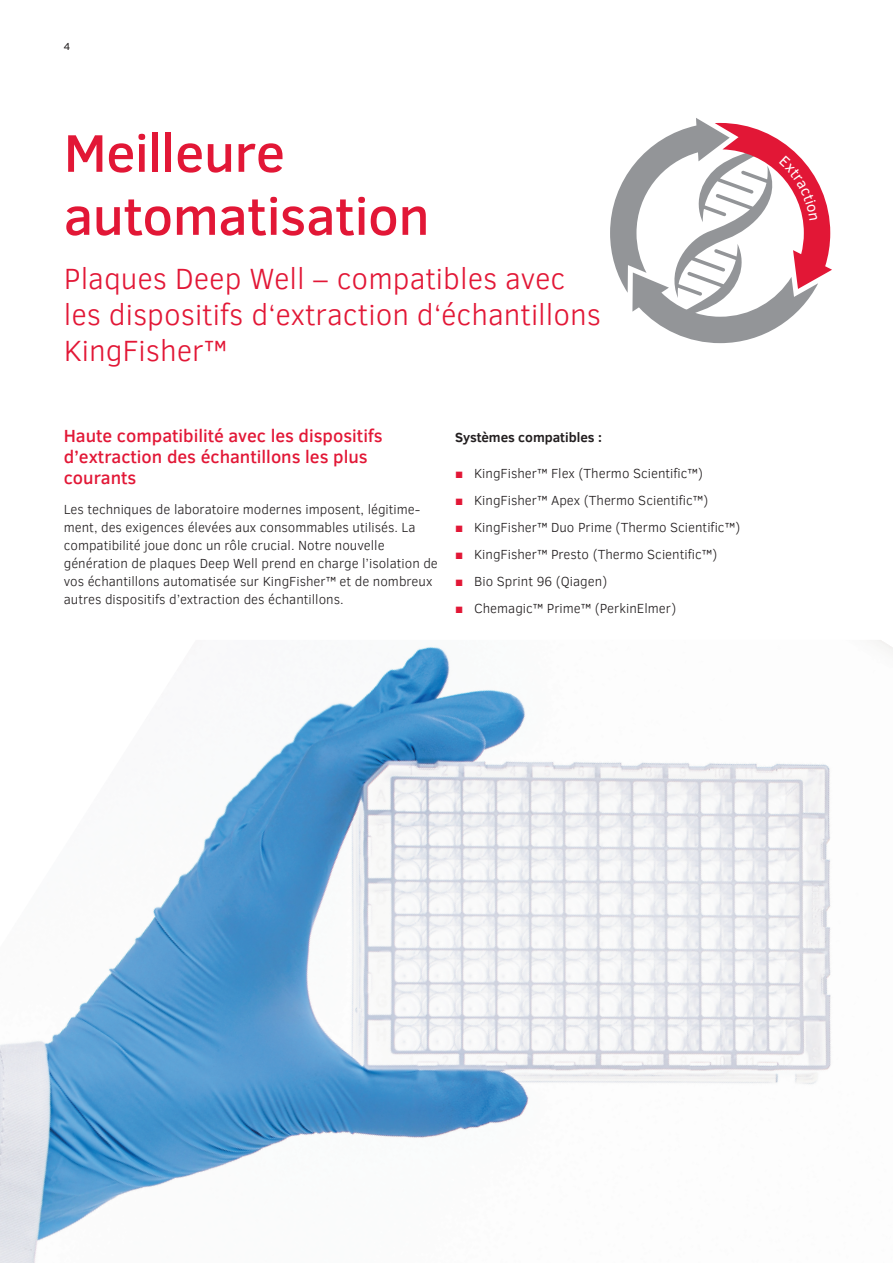
<style>
.page{position:relative;width:893px;height:1263px;background:#fff}
.page>*{position:absolute;margin:0;border:0;box-sizing:border-box;transform-origin:0 0}
.t1{font:500 54px/63px "Clear Sans";letter-spacing:-.01em;color:#e21736}
.t2{font:300 30px/36px "Clear Sans";color:#e21736}
.t3{font:500 18px/21px "Clear Sans";color:#e21736}
.t4{font:300 13.5px/18px "Clear Sans";color:#231f20}
.t5{font:700 13.5px "Clear Sans";color:#231f20}
.t6{font:10.5px "Clear Sans";color:#231f20}
.s1{font-weight:400;color:#e21736}
</style>
<div class="page">
<img style="left:0;top:640px;width:893px;height:623px">
<svg style="left:610px;top:118px;width:222px;height:225px"></svg>
<p class="t6" style="left:64px;top:39px;width:8px">4</p>
<h1 class="t1" style="left:64px;top:120px;width:367px">Meilleure automatisation</h1>
<h2 class="t2" style="left:64px;top:260px;width:539px">Plaques Deep Well – compatibles avec les dispositifs d‘extraction d‘échantillons<br>KingFisher™</h2>
<h3 class="t3" style="left:64px;top:425px;width:320px">Haute compatibilité avec les dispositifs d’extraction des échantillons les plus courants</h3>
<p class="t4" style="left:64px;top:500px;width:376px">Les techniques de laboratoire modernes imposent, légitime&shy;ment, des exigences élevées aux consommables utilisés. La compatibilité joue donc un rôle crucial. Notre nouvelle génération de plaques Deep Well prend en charge l’isolation de vos échantillons automatisée sur KingFisher™ et de nombreux autres dispositifs d’extraction des échantillons.</p>
<p class="t5" style="left:455px;top:427px;width:148px">Systèmes compatibles :</p>
<p class="t4" style="left:455px;top:464px;width:250px"><span class="s1">■</span> KingFisher™ Flex (Thermo Scientific™)</p>
<p class="t4" style="left:455px;top:491px;width:255px"><span class="s1">■</span> KingFisher™ Apex (Thermo Scientific™)</p>
<p class="t4" style="left:455px;top:518px;width:287px"><span class="s1">■</span> KingFisher™ Duo Prime (Thermo Scientific™)</p>
<p class="t4" style="left:455px;top:545px;width:264px"><span class="s1">■</span> KingFisher™ Presto (Thermo Scientific™)</p>
<p class="t4" style="left:455px;top:572px;width:154px"><span class="s1">■</span> Bio Sprint 96 (Qiagen)</p>
<p class="t4" style="left:455px;top:599px;width:223px"><span class="s1">■</span> Chemagic™ Prime™ (PerkinElmer)</p>
</div>
